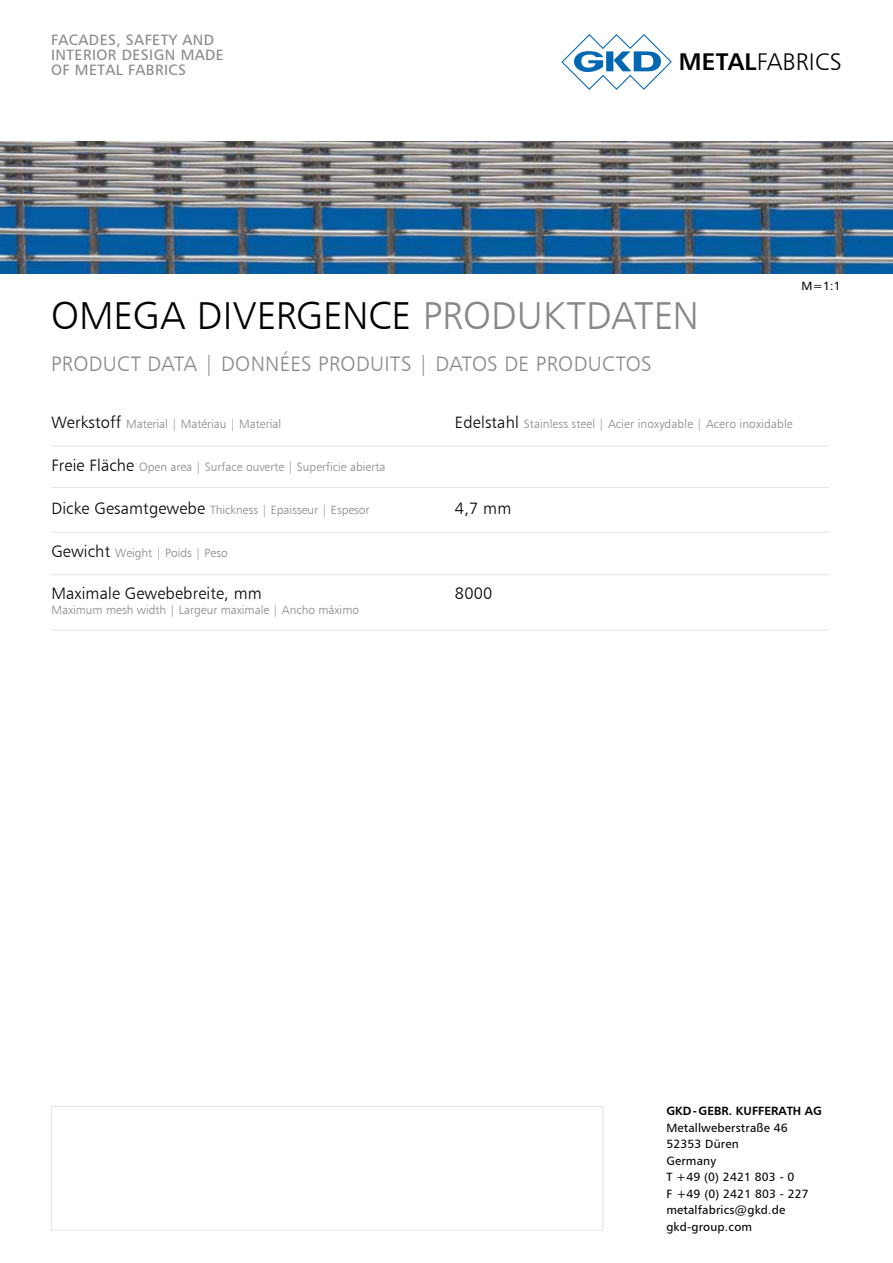
<style>
.page{position:relative;width:893px;height:1263px;background:#fff}
.page>*{position:absolute;margin:0;border:0;box-sizing:border-box;transform-origin:0 0}
.t1{font:39px "Humanist 777 BT Light B";color:#000}
.t2{font:24px "Humanist 777 BT Light B";letter-spacing:.01em;color:#000}
.t3{font:21px "Humanist 777 BT Light B";letter-spacing:.01em;color:#878787}
.t4{font:16.5px "Humanist 777 BT Light B";letter-spacing:.01em;color:#000}
.t5{font:15px/15px "Humanist 777 BT Roman B";letter-spacing:.03em;color:#878787}
.t6{font:12px "Humanist 777 BT Light B";color:#878787}
.t7{font:12px/16.5px "Humanist 777 BT Roman B";letter-spacing:.015em;color:#000}
.t8{font:12px "Humanist 777 BT Bold B";color:#000}
.s1{font-family:"Humanist 777 BT Bold B"}
.s2{color:#878787}
.s3{font-size:16.5px;color:#000}
</style>
<div class="page">
<div style="left:51px;top:1106px;width:552px;height:125px;border:1px solid #e3e3e3"></div>
<hr style="left:51px;top:630px;width:778px;height:1px;background:#e3e3e3">
<hr style="left:51px;top:574px;width:778px;height:1px;background:#e3e3e3">
<hr style="left:51px;top:532px;width:778px;height:1px;background:#e3e3e3">
<hr style="left:51px;top:487px;width:778px;height:1px;background:#e3e3e3">
<hr style="left:51px;top:446px;width:778px;height:1px;background:#e3e3e3">
<svg style="left:561px;top:34px;width:111px;height:56px"></svg>
<img style="left:0;top:141px;width:893px;height:132px">
<p class="t5" style="left:51px;top:32px;width:174px">FACADES, SAFETY AND<br>INTERIOR DESIGN MADE<br>OF METAL FABRICS</p>
<h2 class="t2" style="left:679px;top:47px;width:164px"><span class="s1">METAL</span>FABRICS</h2>
<p class="t7" style="left:801px;top:277px;width:41px">M=1:1</p>
<h1 class="t1" style="left:51px;top:292px;width:650px">OMEGA DIVERGENCE <span class="s2">PRODUKTDATEN</span></h1>
<h3 class="t3" style="left:51px;top:351px;width:602px">PRODUCT DATA | DONNÉES PRODUITS | DATOS DE PRODUCTOS</h3>
<p class="t6" style="left:51px;top:417px;width:231px"><span class="s3">Werkstoff</span> Material | Matériau | Material</p>
<p class="t6" style="left:455px;top:417px;width:339px"><span class="s3">Edelstahl</span> Stainless steel | Acier inoxydable | Acero inoxidable</p>
<p class="t6" style="left:51px;top:459px;width:335px"><span class="s3">Freie Fläche</span> Open area | Surface ouverte | Superficie abierta</p>
<p class="t6" style="left:51px;top:502px;width:320px"><span class="s3">Dicke Gesamtgewebe</span> Thickness | Epaisseur | Espesor</p>
<h3 class="t4" style="left:455px;top:498px;width:58px">4,7 mm</h3>
<p class="t6" style="left:51px;top:545px;width:178px"><span class="s3">Gewicht</span> Weight | Poids | Peso</p>
<h3 class="t4" style="left:51px;top:583px;width:212px">Maximale Gewebebreite, mm</h3>
<h3 class="t4" style="left:455px;top:583px;width:39px">8000</h3>
<p class="t6" style="left:51px;top:602px;width:309px">Maximum mesh width | Largeur maximale | Ancho máximo</p>
<p class="t8" style="left:666px;top:1103px;width:157px">GKD-GEBR. KUFFERATH AG</p>
<p class="t7" style="left:666px;top:1119px;width:144px">Metallweberstraße 46<br>52353 Düren<br>Germany<br>T +49 (0) 2421 803 - 0<br>F +49 (0) 2421 803 - 227 metalfabrics@gkd.de gkd-group.com</p>
</div>
